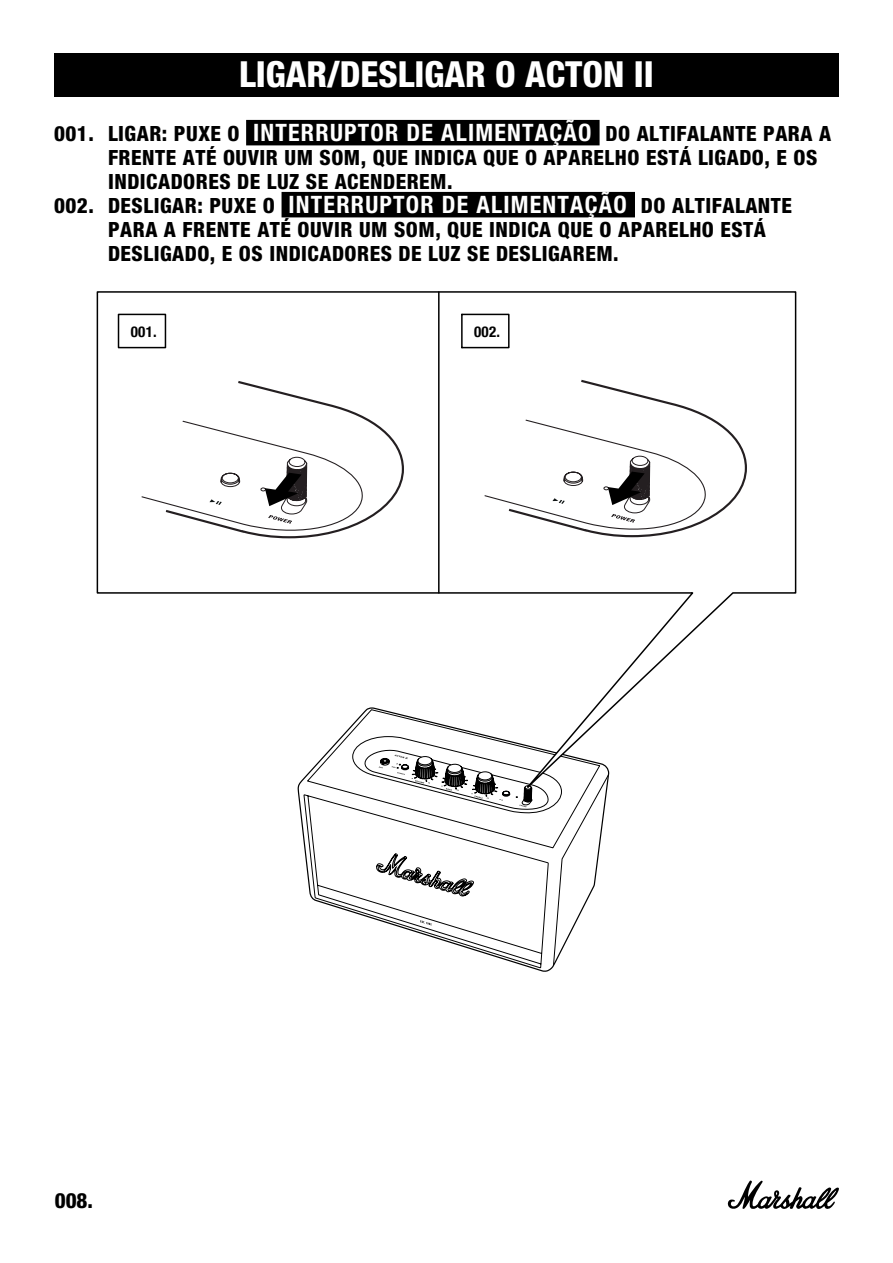
<style>
.page{position:relative;width:893px;height:1263px;background:#fff}
.page>*{position:absolute;margin:0;border:0;box-sizing:border-box;transform-origin:0 0}
.t1{font:800 condensed 36px "Helvetica Neue LT Pro";color:#fff}
.t2{font:800 condensed 21px "Helvetica Neue LT Pro";letter-spacing:.025em;color:#000}
.t3{font:800 condensed 21px "Helvetica Neue LT Std";color:#000}
.t4{font:700 condensed 15px "Helvetica Neue";letter-spacing:.02em;color:#000}
.s1{font-family:"Helvetica Neue LT Std"}
.s2{font-weight:700;font-size:24px;color:#fff}
</style>
<div class="page">
<svg style="left:727px;top:1180px;width:112px;height:29px"></svg>
<div style="left:54px;top:53px;width:785px;height:44px;background:#000"></div>
<div style="left:246px;top:120px;width:354px;height:25px;background:#000"></div>
<div style="left:282px;top:192px;width:353px;height:25px;background:#000"></div>
<svg style="left:303px;top:807px;width:302px;height:161px"></svg>
<svg style="left:420px;top:920px;width:11px;height:5px"></svg>
<svg style="left:306px;top:807px;width:294px;height:89px"></svg>
<svg style="left:96px;top:291px;width:701px;height:516px"></svg>
<svg style="left:117px;top:291px;width:323px;height:303px"></svg>
<svg style="left:460px;top:313px;width:50px;height:36px"></svg>
<svg style="left:484px;top:378px;width:264px;height:160px"></svg>
<h1 class="t1" style="left:239px;top:51px;width:416px">LIGAR/DESLIGAR O ACTON II</h1>
<p class="t2" style="left:54px;top:121px;width:779px"><span class="s1">001.</span> LIGAR: PUXE O <span class="s2">INTERRUPTOR DE ALIMENTAÇÃO</span> DO ALTIFALANTE PARA A</p>
<p class="t2" style="left:108px;top:145px;width:711px">FRENTE ATÉ OUVIR UM SOM, QUE INDICA QUE O APARELHO ESTÁ LIGADO, E OS</p>
<p class="t2" style="left:108px;top:169px;width:346px">INDICADORES DE LUZ SE ACENDEREM.</p>
<p class="t2" style="left:54px;top:193px;width:739px"><span class="s1">002.</span> DESLIGAR: PUXE O <span class="s2">INTERRUPTOR DE ALIMENTAÇÃO</span> DO ALTIFALANTE</p>
<p class="t2" style="left:108px;top:217px;width:659px">PARA A FRENTE ATÉ OUVIR UM SOM, QUE INDICA QUE O APARELHO ESTÁ</p>
<p class="t2" style="left:108px;top:241px;width:512px">DESLIGADO, E OS INDICADORES DE LUZ SE DESLIGAREM.</p>
<p class="t4" style="left:131px;top:319px;width:27px">001.</p>
<p class="t4" style="left:474px;top:319px;width:27px">002.</p>
<p class="t3" style="left:55px;top:1187px;width:40px">008.</p>
</div>
